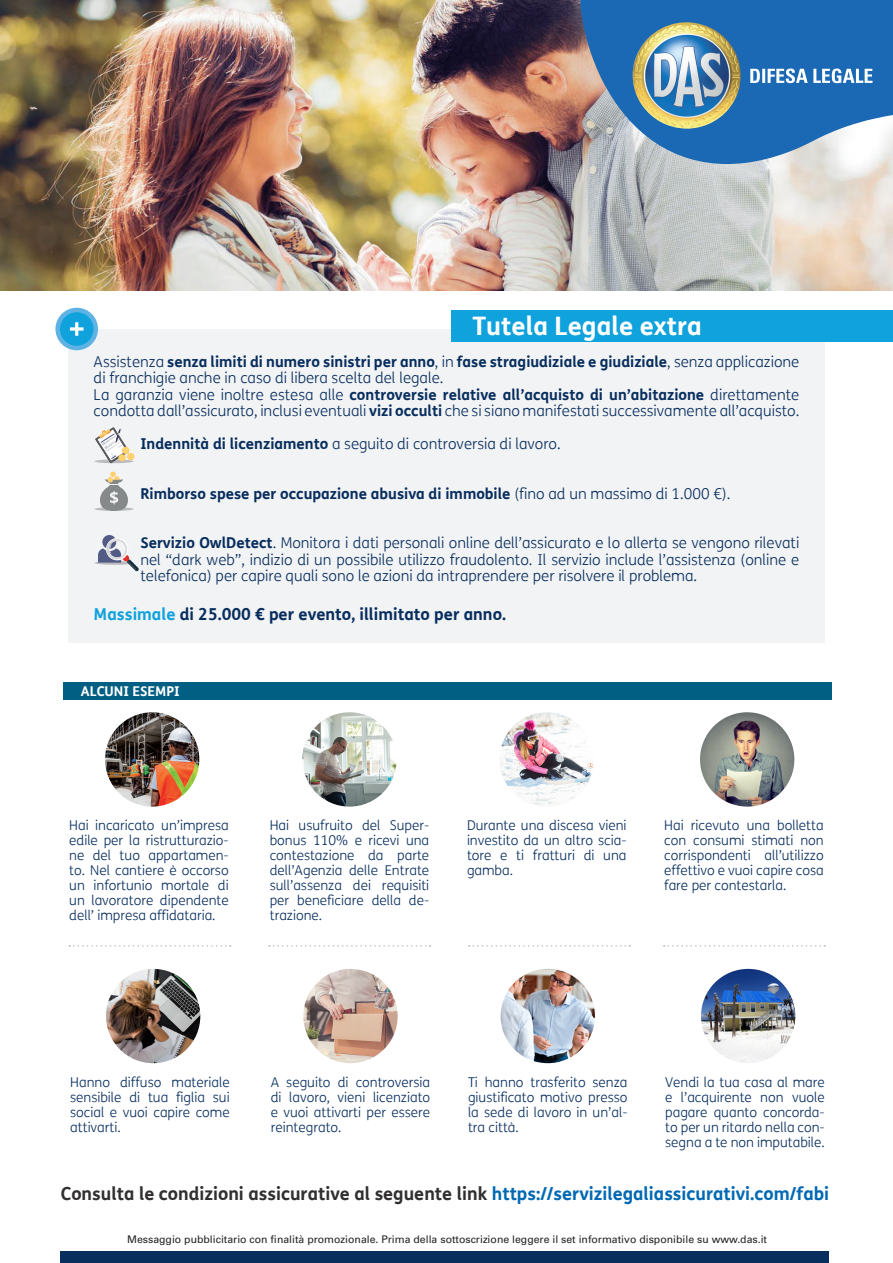
<style>
.page{position:relative;width:893px;height:1263px;background:#fff}
.page>*{position:absolute;margin:0;border:0;box-sizing:border-box;transform-origin:0 0}
.t1{font:700 25.5px "FS Me";color:#fff}
.t2{font:700 18px "FS Me";color:#312f30}
.t3{font:700 16.5px "FS Me";color:#082e5e}
.t4{font:300 15px/16.5px "FS Me";color:#082e5e}
.t5{font:700 15px "FS Me";color:#082e5e}
.t6{font:300 13.5px/15px "FS Me";color:#082e5e;text-align:justify}
.t7{font:700 13.5px "FS Me";color:#fff}
.t8{font:10.5px "Univers";color:#231f20}
.s1{font-weight:700}
.s2{font-weight:300}
.s3{color:#0fa2dd}
.s4{color:#0168b3}
</style>
<div class="page">
<div style="left:68px;top:329px;width:757px;height:313px;background:#f2f3f4"></div>
<img style="left:0;top:0;width:893px;height:290px">
<img style="left:580px;top:0;width:292px;height:164px">
<div style="left:451px;top:310px;width:442px;height:31px;background:#0fa2dd"></div>
<div style="left:61px;top:1251px;width:768px;height:12px;background:#082e5e"></div>
<svg style="left:98px;top:535px;width:41px;height:36px"></svg>
<hr style="left:94px;top:507px;width:40px;height:4px;background:#cacccf;border-radius:50%">
<svg style="left:97px;top:472px;width:34px;height:39px"></svg>
<div style="left:127px;top:453px;width:7px;height:7px;background:#ffcd63;border-radius:50%"></div>
<svg style="left:95px;top:427px;width:38px;height:36px"></svg>
<svg style="left:58px;top:310px;width:38px;height:38px"></svg>
<div style="left:55px;top:308px;width:43px;height:42px;border:4px solid #5eb3e4;border-radius:50%"></div>
<svg style="left:70px;top:322px;width:14px;height:14px"></svg>
<div style="left:63px;top:682px;width:768px;height:17px;background:#015f84"></div>
<img style="left:105px;top:712px;width:94px;height:94px;border-radius:47px">
<img style="left:106px;top:969px;width:94px;height:94px;border-radius:47px">
<img style="left:302px;top:712px;width:95px;height:94px;border-radius:47px">
<img style="left:303px;top:969px;width:95px;height:94px;border-radius:47px">
<img style="left:500px;top:712px;width:94px;height:94px;border-radius:47px">
<img style="left:501px;top:969px;width:94px;height:94px;border-radius:47px">
<img style="left:700px;top:712px;width:94px;height:94px;border-radius:47px">
<img style="left:701px;top:969px;width:94px;height:94px;border-radius:47px">
<svg style="left:69px;top:945px;width:162px;height:1px"></svg>
<svg style="left:269px;top:945px;width:161px;height:1px"></svg>
<svg style="left:469px;top:945px;width:161px;height:1px"></svg>
<svg style="left:664px;top:945px;width:161px;height:1px"></svg>
<p class="t1" style="left:472px;top:310px;width:231px">Tutela Legale extra</p>
<p class="t4" style="left:94px;top:353px;width:707px">Assistenza <span class="s1">senza limiti di numero sinistri per anno</span>, in <span class="s1">fase stragiudiziale e giudiziale</span>, senza applicazione di franchigie anche in caso di libera scelta del legale.</p>
<p class="t4" style="left:94px;top:386px;width:707px">La garanzia viene inoltre estesa alle <span class="s1">controversie relative all’acquisto di un’abitazione</span> direttamente condotta dall’assicurato, inclusi eventuali <span class="s1">vizi occulti</span> che si siano manifestati successivamente all’acquisto.</p>
<p class="t4" style="left:140px;top:436px;width:422px"><span class="s1">Indennità di licenziamento</span> a seguito di controversia di lavoro.</p>
<p class="t5" style="left:140px;top:484px;width:592px">Rimborso spese per occupazione abusiva di immobile <span class="s2">(fino ad un massimo di 1.000 €).</span></p>
<p class="t4" style="left:140px;top:535px;width:660px;text-align:justify"><span class="s1">Servizio OwlDetect</span>. Monitora i dati personali online dell’assicurato e lo allerta se vengono rilevati nel “dark web”, indizio di un possibile utilizzo fraudolento. Il servizio include l’assistenza (online e telefonica) per capire quali sono le azioni da intraprendere per risolvere il problema.</p>
<p class="t3" style="left:94px;top:603px;width:414px"><span class="s3">Massimale</span> di 25.000 € per evento, illimitato per anno.</p>
<p class="t7" style="left:81px;top:683px;width:100px">ALCUNI ESEMPI</p>
<p class="t6" style="left:69px;top:818px;width:161px">Hai incaricato un’impresa edile per la ristrutturazio&shy;ne del tuo appartamen&shy;to. Nel cantiere è occorso un infortunio mortale di un lavoratore dipendente dell’ impresa affidataria.</p>
<p class="t6" style="left:270px;top:818px;width:161px">Hai usufruito del Super&shy;bonus 110% e ricevi una contestazione da parte dell’Agenzia delle Entrate sull’assenza dei requisiti per beneficiare della de&shy;trazione.</p>
<p class="t6" style="left:467px;top:818px;width:161px">Durante una discesa vieni investito da un altro scia&shy;tore e ti fratturi di una gamba.</p>
<p class="t6" style="left:664px;top:818px;width:161px">Hai ricevuto una bolletta con consumi stimati non corrispondenti all’utilizzo effettivo e vuoi capire cosa fare per contestarla.</p>
<p class="t6" style="left:70px;top:1075px;width:161px">Hanno diffuso materiale sensibile di tua figlia sui social e vuoi capire come attivarti.</p>
<p class="t6" style="left:271px;top:1075px;width:161px">A seguito di controversia di lavoro, vieni licenziato e vuoi attivarti per essere reintegrato.</p>
<p class="t6" style="left:468px;top:1075px;width:161px">Ti hanno trasferito senza giustificato motivo presso la sede di lavoro in un’al&shy;tra città.</p>
<p class="t6" style="left:665px;top:1075px;width:161px">Vendi la tua casa al mare e l’acquirente non vuole pagare quanto concorda&shy;to per un ritardo nella con&shy;segna a te non imputabile.</p>
<p class="t2" style="left:61px;top:1183px;width:770px">Consulta le condizioni assicurative al seguente link <span class="s4">https://servizilegaliassicurativi.com/fabi</span></p>
<p class="t8" style="left:127px;top:1232px;width:642px">Messaggio pubblicitario con finalità promozionale. Prima della sottoscrizione leggere il set informativo disponibile su www.das.it</p>
</div>
